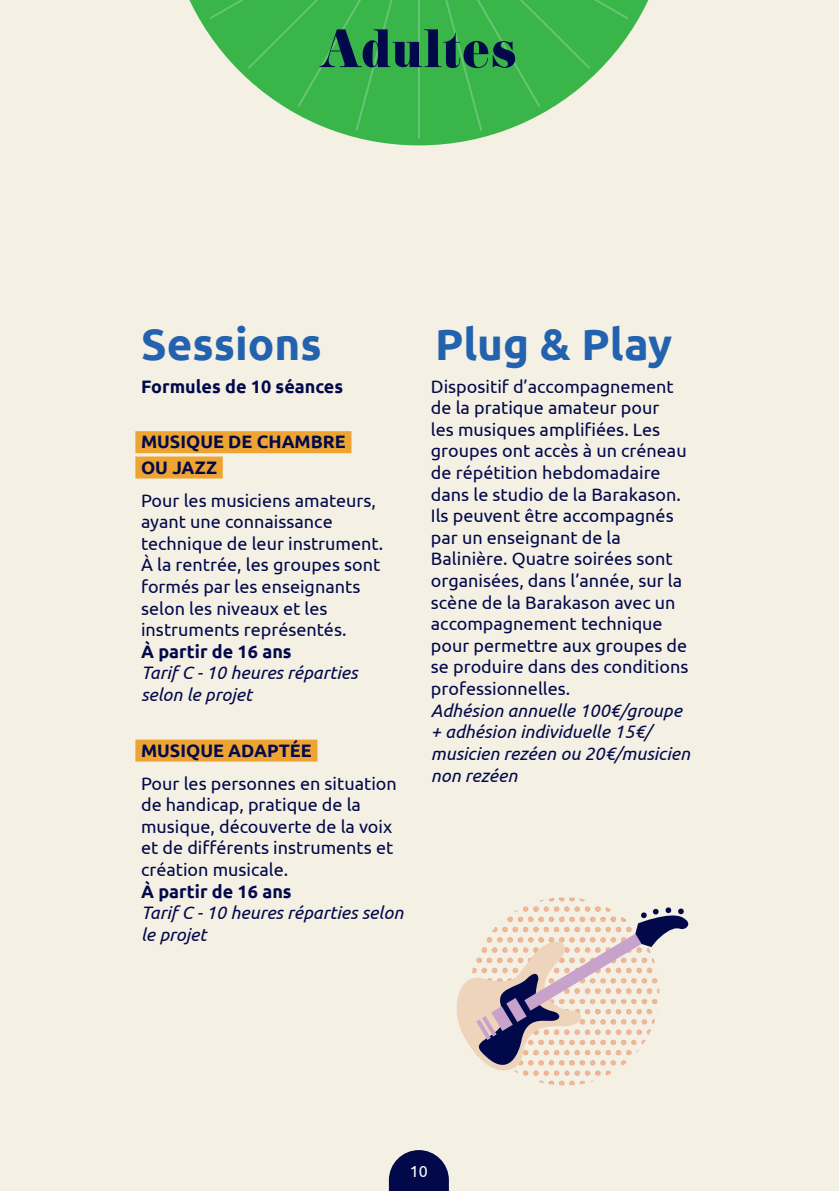
<style>
.page{position:relative;width:839px;height:1191px;background:#fff}
.page>*{position:absolute;margin:0;border:0;box-sizing:border-box;transform-origin:0 0}
.t1{font:56.4px "Didoni URWD";color:#02094b}
.t2{font:700 44px "Ubuntu";color:#2362af}
.t3{font:18px/21.6px "Ubuntu";color:#02094b}
.t4{font:italic 18px/21.6px "Ubuntu";color:#02094b}
.t5{font:700 18px/25.4px "Ubuntu";color:#02094b}
.t6{font:16px "Ubuntu";color:#fff}
</style>
<div class="page">
<div style="left:0;top:0;width:838px;height:1191px;background:#f4f0e3"></div>
<svg style="left:389px;top:1150px;width:60px;height:41px;background:#282e63"></svg>
<div style="left:135px;top:431px;width:216px;height:22px;background:#eea432"></div>
<div style="left:135px;top:456px;width:88px;height:22px;background:#eea432"></div>
<div style="left:135px;top:739px;width:182px;height:22px;background:#eea432"></div>
<svg style="left:372px;top:141px;width:94px;height:4px"></svg>
<svg style="left:189px;top:0;width:460px;height:141px"></svg>
<svg style="left:456px;top:908px;width:233px;height:176px"></svg>
<h1 class="t1" style="left:319px;top:15px;width:199px">Adultes</h1>
<h2 class="t2" style="left:141px;top:317px;width:182px">Sessions</h2>
<p class="t5" style="left:141px;top:373px;width:204px">Formules de 10 séances</p>
<p class="t5" style="left:141px;top:429px;width:206px">MUSIQUE DE CHAMBRE<br>OU JAZZ</p>
<p class="t3" style="left:141px;top:489px;width:244px">Pour les musiciens amateurs, ayant une connaissance technique de leur instrument.<br>À la rentrée, les groupes sont formés par les enseignants selon les niveaux et les instruments représentés.</p>
<p class="t5" style="left:141px;top:638px;width:152px">À partir de 16 ans</p>
<p class="t4" style="left:141px;top:661px;width:218px">Tarif C - 10 heures réparties selon le projet</p>
<p class="t5" style="left:141px;top:737px;width:172px">MUSIQUE ADAPTÉE</p>
<p class="t3" style="left:141px;top:772px;width:257px">Pour les personnes en situation de handicap, pratique de la musique, découverte de la voix et de différents instruments et création musicale.</p>
<p class="t5" style="left:141px;top:878px;width:152px">À partir de 16 ans</p>
<p class="t4" style="left:141px;top:901px;width:264px">Tarif C - 10 heures réparties selon le projet</p>
<h2 class="t2" style="left:435px;top:317px;width:239px">Plug &amp; Play</h2>
<p class="t3" style="left:431px;top:375px;width:259px">Dispositif d’accompagnement de la pratique amateur pour<br>les musiques amplifiées. Les groupes ont accès à un créneau de répétition hebdomadaire dans le studio de la Barakason.<br>Ils peuvent être accompagnés par un enseignant de la<br>Balinière. Quatre soirées sont organisées, dans l’année, sur la scène de la Barakason avec un accompagnement technique pour permettre aux groupes de se produire dans des conditions professionnelles.</p>
<p class="t4" style="left:431px;top:699px;width:261px">Adhésion annuelle 100€/groupe + adhésion individuelle 15€/ musicien rezéen ou 20€/musicien non rezéen</p>
<p class="t6" style="left:410px;top:1161px;width:20px">10</p>
</div>
